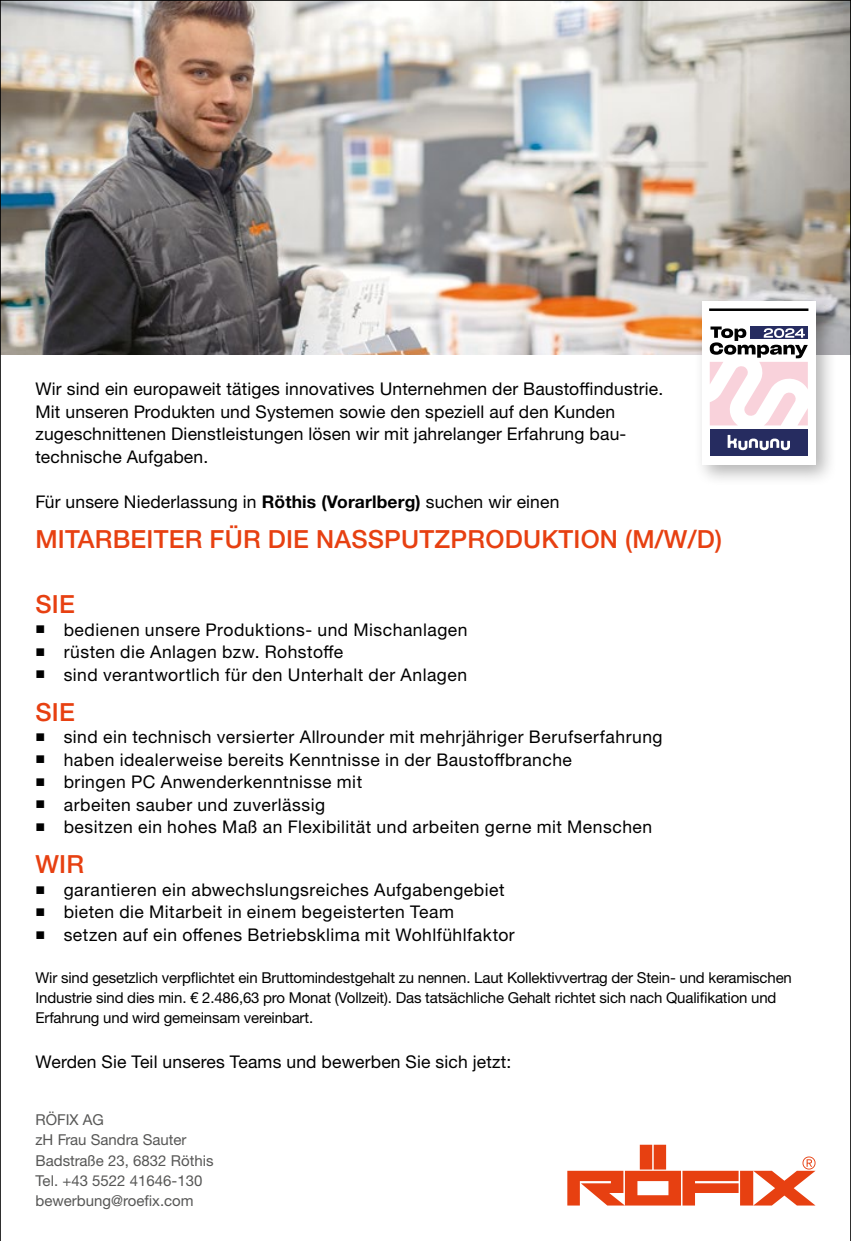
<style>
.page{position:relative;width:851px;height:1241px;background:#fff}
.page>*{position:absolute;margin:0;border:0;box-sizing:border-box;transform-origin:0 0}
.t1{font:500 25px "Helvetica Neue LTW1 G";letter-spacing:.01em;color:#e74011}
.t2{font:17.5px/22.5px "Helvetica Neue LTW1 G";letter-spacing:.025em;color:#000}
.t3{font:15px/20px "Helvetica Neue LTW1 G";letter-spacing:-.01em;color:#000}
.t4{font:15px/20px "Helvetica Neue LTW1 G";color:#575756}
.s1{font-weight:700}
</style>
<div class="page">
<img style="left:2px;top:2px;width:846px;height:352px">
<svg style="left:567px;top:1144px;width:248px;height:61px"></svg>
<div style="left:694px;top:293px;width:144px;height:194px;background:#000;opacity:.3"></div>
<div style="left:702px;top:301px;width:113px;height:163px;background:#fff"></div>
<div style="left:710px;top:429px;width:97px;height:26px;background:#262c60"></div>
<svg style="left:727px;top:435px;width:62px;height:15px"></svg>
<svg style="left:709px;top:326px;width:98px;height:99px"></svg>
<hr style="left:709px;top:308px;width:99px;height:3px;background:#000">
<p class="t2" style="left:35px;top:378px;width:629px">Wir sind ein europaweit tätiges innovatives Unternehmen der Baustoffindustrie.<br>Mit unseren Produkten und Systemen sowie den speziell auf den Kunden zugeschnittenen Dienstleistungen lösen wir mit jahrelanger Erfahrung bau&shy;technische Aufgaben.</p>
<p class="t2" style="left:35px;top:490px;width:525px">Für unsere Niederlassung in <span class="s1">Röthis (Vorarlberg)</span> suchen wir einen</p>
<h1 class="t1" style="left:35px;top:524px;width:688px">MITARBEITER FÜR DIE NASSPUTZPRODUKTION (M/W/D)</h1>
<h1 class="t1" style="left:35px;top:589px;width:41px">SIE</h1>
<p class="t2" style="left:35px;top:618px;width:433px">■ bedienen unsere Produktions- und Mischanlagen</p>
<p class="t2" style="left:35px;top:640px;width:309px">■ rüsten die Anlagen bzw. Rohstoffe</p>
<p class="t2" style="left:35px;top:663px;width:433px">■ sind verantwortlich für den Unterhalt der Anlagen</p>
<h1 class="t1" style="left:35px;top:696px;width:41px">SIE</h1>
<p class="t2" style="left:35px;top:725px;width:628px">■ sind ein technisch versierter Allrounder mit mehrjähriger Berufserfahrung</p>
<p class="t2" style="left:35px;top:748px;width:538px">■ haben idealerweise bereits Kenntnisse in der Baustoffbranche</p>
<p class="t2" style="left:35px;top:770px;width:328px">■ bringen PC Anwenderkenntnisse mit</p>
<p class="t2" style="left:35px;top:793px;width:291px">■ arbeiten sauber und zuverlässig</p>
<p class="t2" style="left:35px;top:815px;width:618px">■ besitzen ein hohes Maß an Flexibilität und arbeiten gerne mit Menschen</p>
<h1 class="t1" style="left:35px;top:849px;width:50px">WIR</h1>
<p class="t2" style="left:35px;top:878px;width:470px">■ garantieren ein abwechslungsreiches Aufgabengebiet</p>
<p class="t2" style="left:35px;top:900px;width:420px">■ bieten die Mitarbeit in einem begeisterten Team</p>
<p class="t2" style="left:35px;top:923px;width:481px">■ setzen auf ein offenes Betriebsklima mit Wohlfühlfaktor</p>
<p class="t3" style="left:35px;top:967px;width:757px">Wir sind gesetzlich verpflichtet ein Bruttomindestgehalt zu nennen. Laut Kollektivvertrag der Stein- und keramischen<br>Industrie sind dies min. € 2.486,63 pro Monat (Vollzeit). Das tatsächliche Gehalt richtet sich nach Qualifikation und<br>Erfahrung und wird gemeinsam vereinbart.</p>
<p class="t2" style="left:35px;top:1050px;width:477px">Werden Sie Teil unseres Teams und bewerben Sie sich jetzt:</p>
<p class="t4" style="left:35px;top:1109px;width:180px">RÖFIX AG<br>zH Frau Sandra Sauter<br>Badstraße 23, 6832 Röthis<br>Tel. +43 5522 41646-130 bewerbung@roefix.com</p>
</div>
